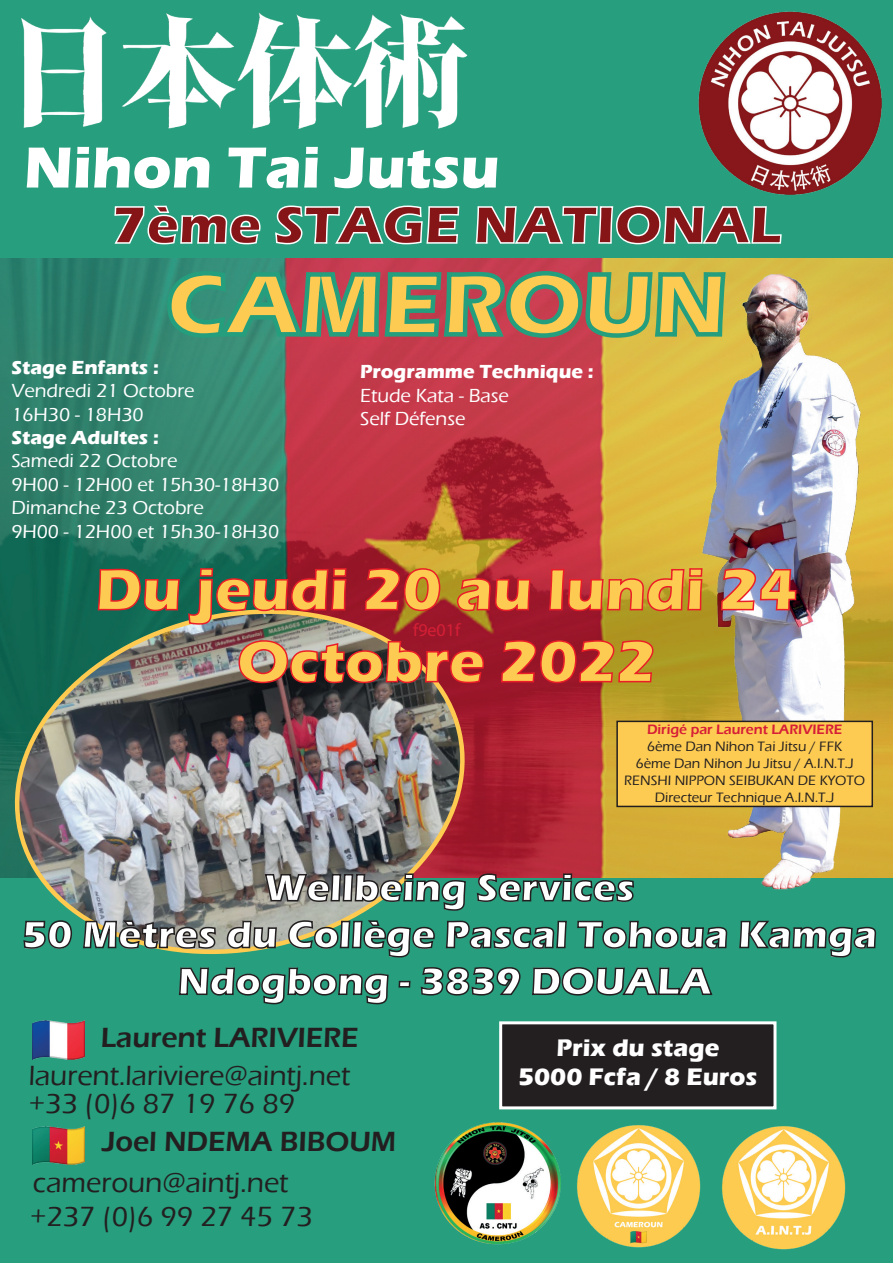
<style>
.page{position:relative;width:893px;height:1263px;background:#fff}
.page>*{position:absolute;margin:0;border:0;box-sizing:border-box;transform-origin:0 0}
.t1{font:700 90px "Eras ITC";color:#fecb52}
.t2{font:700 60px/72px "Eras ITC";color:#fecb52;text-align:center}
.t3{font:700 60px "Eras ITC";color:#fff}
.t4{font:700 54px "Eras ITC";color:#861518}
.t5{font:700 39px/46.8px "Eras ITC";color:#fff;text-align:center}
.t6{font:500 28.65px/27.9px "Eras ITC";color:#231f20}
.t7{font:600 28.65px "Eras ITC";color:#231f20}
.t8{font:700 24.75px/29.7px "Eras ITC";color:#fff;text-align:center}
.t9{font:500 19.5px/23.4px "Eras ITC";color:#fff}
.t10{font:700 19.5px "Eras ITC";color:#fff}
.t11{font:18px "Myriad Pro";color:#d42036}
.t12{font:500 13.95px/16.8px "Eras ITC";color:#231f20;text-align:center}
.t13{font:600 13.95px "Eras ITC";color:#d61e37}
</style>
<div class="page">
<div style="left:0;top:878px;width:893px;height:385px;background:#279e7d"></div>
<img style="left:0;top:258px;width:893px;height:620px">
<div style="left:0;top:0;width:893px;height:258px;background:#279e7d"></div>
<img style="left:0;top:586px;width:479px;height:391px">
<img style="left:674px;top:264px;width:214px;height:638px">
<img style="left:6px;top:6px;width:477px;height:128px">
<img style="left:97px;top:133px;width:700px;height:551px">
<div style="left:616px;top:721px;width:257px;height:86px;background:#fecb52;border:2px solid #231f20"></div>
<svg style="left:23px;top:919px;width:50px;height:31px;background:#257f66"></svg>
<svg style="left:738px;top:840px;width:139px;height:234px;background:#489f7a"></svg>
<svg style="left:82px;top:817px;width:646px;height:304px;background:#4e8e74"></svg>
<img style="left:33px;top:1126px;width:51px;height:39px">
<img style="left:33px;top:1021px;width:51px;height:38px">
<div style="left:499px;top:1021px;width:277px;height:88px;background:#231f20;border:3px solid #fff"></div>
<img style="left:720px;top:1123px;width:127px;height:128px">
<img style="left:575px;top:1122px;width:127px;height:128px">
<img style="left:428px;top:1122px;width:132px;height:128px">
<img style="left:694px;top:8px;width:192px;height:191px">
<h2 class="t3" style="left:24px;top:133px;width:478px">Nihon Tai Jutsu</h2>
<h3 class="t4" style="left:111px;top:194px;width:671px">7ème STAGE NATIONAL</h3>
<h1 class="t1" style="left:166px;top:253px;width:562px">CAMEROUN</h1>
<p class="t10" style="left:11px;top:356px;width:149px">Stage Enfants :</p>
<p class="t9" style="left:11px;top:379px;width:185px">Vendredi 21 Octobre<br>16H30 - 18H30</p>
<p class="t10" style="left:11px;top:426px;width:149px">Stage Adultes :</p>
<p class="t9" style="left:11px;top:449px;width:269px">Samedi 22 Octobre<br>9H00 - 12H00 et 15h30-18H30<br>Dimanche 23 Octobre<br>9H00 - 12H00 et 15h30-18H30</p>
<p class="t10" style="left:360px;top:361px;width:235px">Programme Technique :</p>
<p class="t9" style="left:360px;top:384px;width:150px">Etude Kata - Base<br>Self Défense</p>
<h2 class="t2" style="left:95px;top:554px;width:703px">Du jeudi 20 au lundi 24<br>Octobre 2022</h2>
<p class="t11" style="left:413px;top:619px;width:49px">f9e01f</p>
<p class="t13" style="left:647px;top:722px;width:197px">Dirigé par Laurent LARIVIERE</p>
<p class="t12" style="left:624px;top:738px;width:242px">6ème Dan Nihon Tai Jitsu / FFK<br>6ème Dan Nihon Ju Jitsu / A.I.N.T.J<br>RENSHI NIPPON SEIBUKAN DE KYOTO<br>Directeur Technique A.I.N.T.J</p>
<h3 class="t5" style="left:22px;top:864px;width:857px">Wellbeing Services<br>50 Mètres du Collège Pascal Tohoua Kamga<br>Ndogbong - 3839 DOUALA</h3>
<h3 class="t7" style="left:101px;top:1021px;width:259px">Laurent LARIVIERE</h3>
<h3 class="t6" style="left:29px;top:1062px;width:323px">laurent.lariviere@aintj.net +33 (0)6 87 19 76 89</h3>
<h3 class="t7" style="left:102px;top:1126px;width:295px">Joel NDEMA BIBOUM</h3>
<h3 class="t6" style="left:33px;top:1168px;width:257px">cameroun@aintj.net</h3>
<h3 class="t6" style="left:30px;top:1203px;width:284px">+237 (0)6 99 27 45 73</h3>
<p class="t8" style="left:518px;top:1033px;width:241px">Prix du stage<br>5000 Fcfa / 8 Euros</p>
</div>
